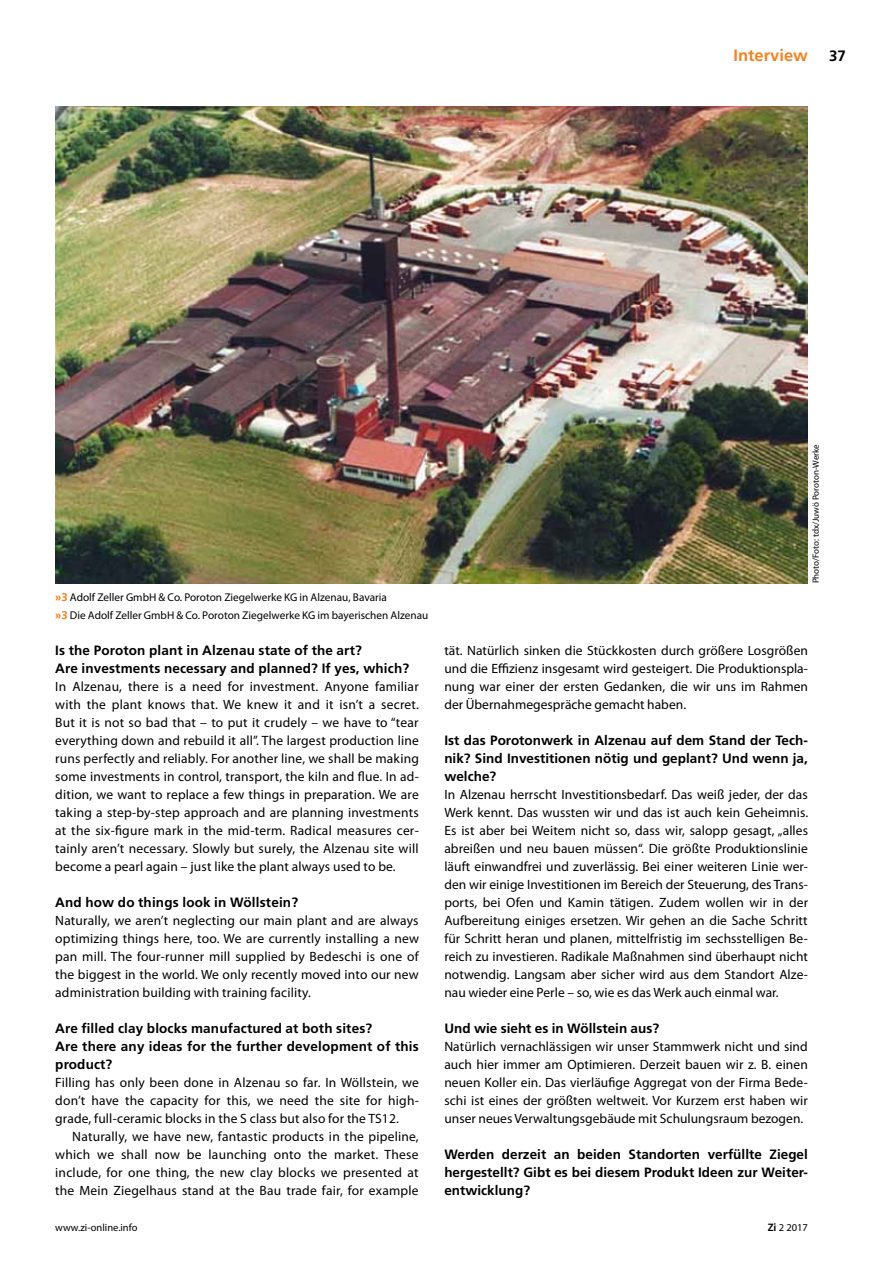
<style>
.page{position:relative;width:893px;height:1263px;background:#fff}
.page>*{position:absolute;margin:0;border:0;box-sizing:border-box;transform-origin:0 0}
.t1{font:700 16.5px "Frutiger LT Std";color:#f58220}
.t2{font:700 15px "Frutiger LT Std";color:#000}
.t3{font:13.5px/18px "Myriad Pro";letter-spacing:.01em;color:#000;text-align:justify}
.t4{font:700 13.5px/18px "Frutiger LT Std";letter-spacing:.01em;color:#000;text-align:justify}
.t5{font:11.25px "Myriad Pro";color:#000}
.t6{font:10.5px "Myriad Pro";color:#000}
.t7{font:9px "Myriad Pro";color:#000}
.s1{font-family:"Frutiger LT Std";font-weight:700;color:#f58220}
.s2{font-family:"Frutiger LT Std";font-weight:700}
</style>
<div class="page">
<img style="left:56px;top:107px;width:752px;height:476px">
<p class="t1" style="left:733px;top:46px;width:76px">Interview</p>
<p class="t2" style="left:829px;top:47px;width:18px">37</p>
<p class="t5" style="left:55px;top:591px;width:333px"><span class="s1">»3</span> Adolf Zeller GmbH &amp; Co. Poroton Ziegelwerke KG in Alzenau, Bavaria</p>
<p class="t5" style="left:55px;top:609px;width:375px"><span class="s1">»3</span> Die Adolf Zeller GmbH &amp; Co. Poroton Ziegelwerke KG im bayerischen Alzenau</p>
<p class="t4" style="left:55px;top:642px;width:355px">Is the Poroton plant in Alzenau state of the art?<br>Are investments necessary and planned? If yes, which?</p>
<p class="t3" style="left:55px;top:678px;width:365px">In Alzenau, there is a need for investment. Anyone familiar with the plant knows that. We knew it and it isn’t a secret.<br>But it is not so bad that – to put it crudely – we have to “tear everything down and rebuild it all”. The largest production line runs perfectly and reliably. For another line, we shall be making some investments in control, transport, the kiln and flue. In ad&shy;dition, we want to replace a few things in preparation. We are taking a step-by-step approach and are planning investments at the six-figure mark in the mid-term. Radical measures cer&shy;tainly aren’t necessary. Slowly but surely, the Alzenau site will become a pearl again – just like the plant always used to be.</p>
<p class="t4" style="left:55px;top:894px;width:244px">And how do things look in Wöllstein?</p>
<p class="t3" style="left:55px;top:911px;width:365px">Naturally, we aren’t neglecting our main plant and are always optimizing things here, too. We are currently installing a new pan mill. The four-runner mill supplied by Bedeschi is one of the biggest in the world. We only recently moved into our new administration building with training facility.</p>
<p class="t4" style="left:55px;top:1020px;width:365px;text-align:left">Are filled clay blocks manufactured at both sites?<br>Are there any ideas for the further development of this product?</p>
<p class="t3" style="left:55px;top:1073px;width:365px">Filling has only been done in Alzenau so far. In Wöllstein, we don’t have the capacity for this, we need the site for high&shy;grade, full-ceramic blocks in the S class but also for the TS12.</p>
<p class="t3" style="left:55px;top:1127px;width:365px;text-indent:17px">Naturally, we have new, fantastic products in the pipeline, which we shall now be launching onto the market. These include, for one thing, the new clay blocks we presented at the Mein Ziegelhaus stand at the Bau trade fair, for example</p>
<p class="t7" style="left:810px;top:583px;width:141px;rotate:-90deg">Photo/Foto: tdx/Juwö Poroton-Werke</p>
<p class="t3" style="left:444px;top:642px;width:365px">tät. Natürlich sinken die Stückkosten durch größere Losgrößen und die Effizienz insgesamt wird gesteigert. Die Produktionspla&shy;nung war einer der ersten Gedanken, die wir uns im Rahmen der Übernahmegespräche gemacht haben.</p>
<p class="t4" style="left:444px;top:732px;width:365px">Ist das Porotonwerk in Alzenau auf dem Stand der Tech&shy;nik? Sind Investitionen nötig und geplant? Und wenn ja, welche?</p>
<p class="t3" style="left:444px;top:786px;width:365px">In Alzenau herrscht Investitionsbedarf. Das weiß jeder, der das Werk kennt. Das wussten wir und das ist auch kein Geheimnis.<br>Es ist aber bei Weitem nicht so, dass wir, salopp gesagt, „alles abreißen und neu bauen müssen“. Die größte Produktionslinie läuft einwandfrei und zuverlässig. Bei einer weiteren Linie wer&shy;den wir einige Investitionen im Bereich der Steuerung, des Trans&shy;ports, bei Ofen und Kamin tätigen. Zudem wollen wir in der Aufbereitung einiges ersetzen. Wir gehen an die Sache Schritt für Schritt heran und planen, mittelfristig im sechsstelligen Be&shy;reich zu investieren. Radikale Maßnahmen sind überhaupt nicht notwendig. Langsam aber sicher wird aus dem Standort Alze&shy;nau wieder eine Perle – so, wie es das Werk auch einmal war.</p>
<p class="t4" style="left:444px;top:1020px;width:216px">Und wie sieht es in Wöllstein aus?</p>
<p class="t3" style="left:444px;top:1038px;width:365px">Natürlich vernachlässigen wir unser Stammwerk nicht und sind auch hier immer am Optimieren. Derzeit bauen wir z. B. einen neuen Koller ein. Das vierläufige Aggregat von der Firma Bede&shy;schi ist eines der größten weltweit. Vor Kurzem erst haben wir unser neues Verwaltungsgebäude mit Schulungsraum bezogen.</p>
<p class="t4" style="left:444px;top:1146px;width:365px">Werden derzeit an beiden Standorten verfüllte Ziegel hergestellt? Gibt es bei diesem Produkt Ideen zur Weiter&shy;entwicklung?</p>
<p class="t6" style="left:55px;top:1221px;width:84px">www.zi-online.info</p>
<p class="t6" style="left:768px;top:1221px;width:42px"><span class="s2">Zi</span> 2 2017</p>
</div>
